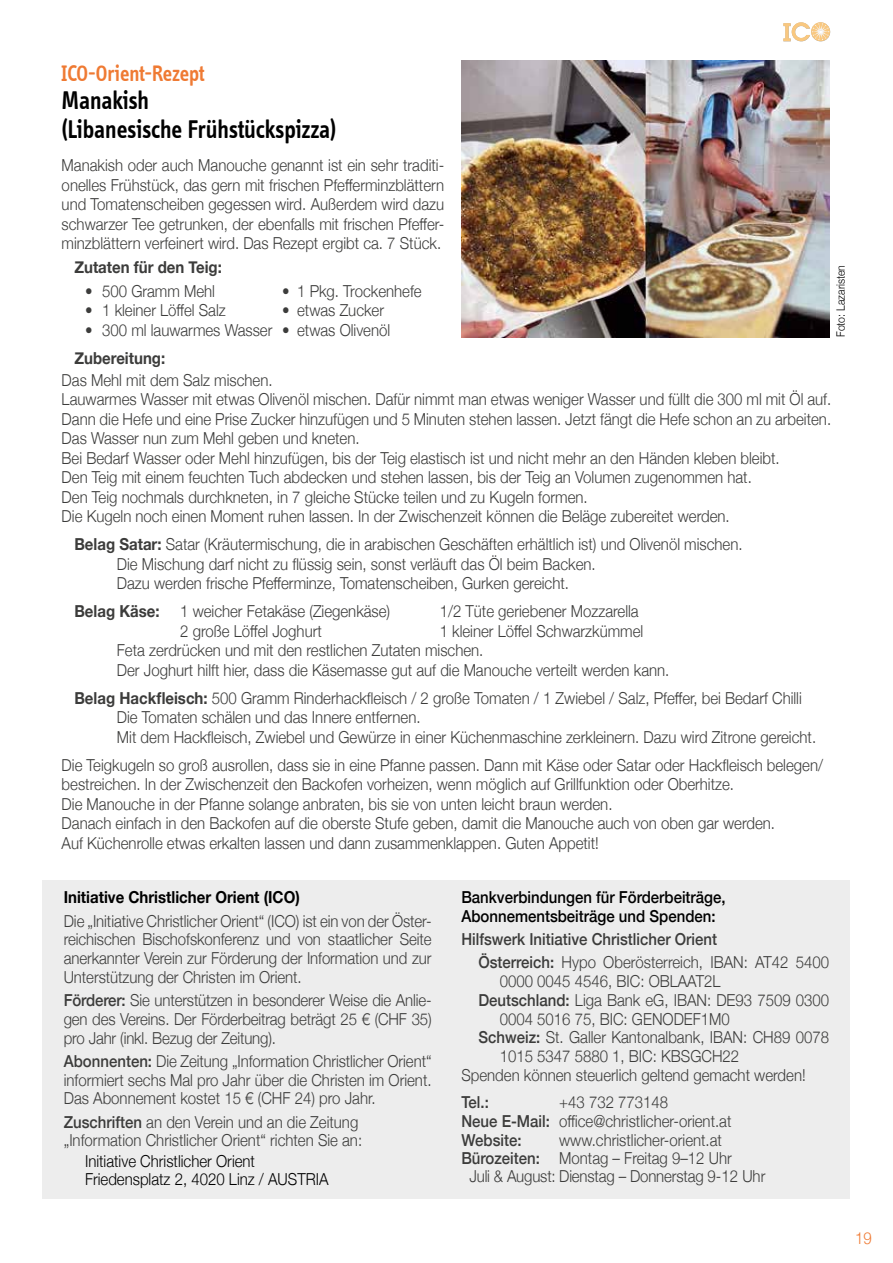
<style>
.page{position:relative;width:893px;height:1263px;background:#fff}
.page>*{position:absolute;margin:0;border:0;box-sizing:border-box;transform-origin:0 0}
.t1{font:600 26.4px/28.8px "Info Disp";letter-spacing:-.01em;color:#000;scale:.91 1}
.t2{font:600 23.1px "Info Disp";letter-spacing:-.005em;color:#ef7a33;scale:.91 1}
.t3{font:300 16.5px/19.5px "Helvetica Neue";color:#3c3c3b;scale:.91 1}
.t4{font:500 16.5px/23px "Helvetica Neue";color:#3c3c3b;scale:.91 1}
.t5{font:500 16.5px/18.8px "Helvetica Neue";color:#000;scale:.91 1}
.t6{font:300 16.5px/18.8px "Helvetica Neue";color:#000;scale:.91 1}
.t7{font:700 16.5px "Helvetica Neue";color:#000;scale:.91 1}
.t8{font:700 16.5px "Helvetica Neue";color:#3c3c3b;scale:.91 1}
.t9{font:300 16.5px "Helvetica Neue";color:#ef7a33;scale:.91 1}
.t10{font:300 11.55px "Helvetica Neue";color:#000;scale:.91 1}
.s1{font-weight:700}
.s2{font-weight:500}
.s3{font-weight:300}
</style>
<div class="page">
<svg style="left:783px;top:22px;width:47px;height:19px"></svg>
<div style="left:43px;top:880px;width:807px;height:319px;background:#ededed"></div>
<img style="left:461px;top:61px;width:368px;height:276px">
<h2 class="t2" style="left:62px;top:60px;width:159px">ICO-Orient-Rezept</h2>
<h1 class="t1" style="left:62px;top:86px;width:304px">Manakish<br>(Libanesische Frühstückspizza)</h1>
<p class="t3" style="left:62px;top:154px;width:422px;text-align:justify">Manakish oder auch Manouche genannt ist ein sehr traditi&shy;onelles Frühstück, das gern mit frischen Pfefferminzblättern und Tomatenscheiben gegessen wird. Außerdem wird dazu schwarzer Tee getrunken, der ebenfalls mit frischen Pfeffer&shy;minzblättern verfeinert wird. Das Rezept ergibt ca. 7 Stück.</p>
<p class="t8" style="left:74px;top:254px;width:164px">Zutaten für den Teig:</p>
<p class="t3" style="left:85px;top:280px;width:144px">• 500 Gramm Mehl</p>
<p class="t3" style="left:282px;top:280px;width:155px">• 1 Pkg. Trockenhefe</p>
<p class="t3" style="left:85px;top:299px;width:156px">• 1 kleiner Löffel Salz</p>
<p class="t3" style="left:282px;top:299px;width:114px">• etwas Zucker</p>
<p class="t3" style="left:85px;top:319px;width:337px">• 300 ml lauwarmes Wasser • etwas Olivenöl</p>
<p class="t8" style="left:74px;top:345px;width:101px">Zubereitung:</p>
<p class="t3" style="left:62px;top:369px;width:847px">Das Mehl mit dem Salz mischen.<br>Lauwarmes Wasser mit etwas Olivenöl mischen. Dafür nimmt man etwas weniger Wasser und füllt die 300 ml mit Öl auf.<br>Dann die Hefe und eine Prise Zucker hinzufügen und 5 Minuten stehen lassen. Jetzt fängt die Hefe schon an zu arbeiten.<br>Das Wasser nun zum Mehl geben und kneten.<br>Bei Bedarf Wasser oder Mehl hinzufügen, bis der Teig elastisch ist und nicht mehr an den Händen kleben bleibt.<br>Den Teig mit einem feuchten Tuch abdecken und stehen lassen, bis der Teig an Volumen zugenommen hat.<br>Den Teig nochmals durchkneten, in 7 gleiche Stücke teilen und zu Kugeln formen.<br>Die Kugeln noch einen Moment ruhen lassen. In der Zwischenzeit können die Beläge zubereitet werden.</p>
<p class="t3" style="left:117px;top:533px;width:689px;text-indent:-43px"><span class="s1">Belag Satar:</span> Satar (Kräutermischung, die in arabischen Geschäften erhältlich ist) und Olivenöl mischen.<br>Die Mischung darf nicht zu flüssig sein, sonst verläuft das Öl beim Backen.<br>Dazu werden frische Pfefferminze, Tomatenscheiben, Gurken gereicht.</p>
<p class="t3" style="left:74px;top:600px;width:349px"><span class="s1">Belag Käse:</span> 1 weicher Fetakäse (Ziegenkäse)</p>
<p class="t3" style="left:440px;top:600px;width:220px">1/2 Tüte geriebener Mozzarella</p>
<p class="t3" style="left:180px;top:620px;width:157px">2 große Löffel Joghurt</p>
<p class="t10" style="left:831px;top:337px;width:81px;rotate:-90deg">Foto: Lazaristen</p>
<p class="t3" style="left:117px;top:620px;width:609px;text-indent:323px">1 kleiner Löffel Schwarzkümmel<br>Feta zerdrücken und mit den restlichen Zutaten mischen.<br>Der Joghurt hilft hier, dass die Käsemasse gut auf die Manouche verteilt werden kann.</p>
<p class="t3" style="left:117px;top:687px;width:770px;text-indent:-43px"><span class="s1">Belag Hackfleisch:</span> 500 Gramm Rinderhackfleisch / 2 große Tomaten / 1 Zwiebel / Salz, Pfeffer, bei Bedarf Chilli<br>Die Tomaten schälen und das Innere entfernen.<br>Mit dem Hackfleisch, Zwiebel und Gewürze in einer Küchenmaschine zerkleinern. Dazu wird Zitrone gereicht.</p>
<p class="t3" style="left:62px;top:754px;width:838px">Die Teigkugeln so groß ausrollen, dass sie in eine Pfanne passen. Dann mit Käse oder Satar oder Hackfleisch belegen/ bestreichen. In der Zwischenzeit den Backofen vorheizen, wenn möglich auf Grillfunktion oder Oberhitze.<br>Die Manouche in der Pfanne solange anbraten, bis sie von unten leicht braun werden.<br>Danach einfach in den Backofen auf die oberste Stufe geben, damit die Manouche auch von oben gar werden.<br>Auf Küchenrolle etwas erkalten lassen und dann zusammenklappen. Guten Appetit!</p>
<p class="t7" style="left:64px;top:884px;width:261px">Initiative Christlicher Orient (ICO)</p>
<p class="t3" style="left:64px;top:910px;width:406px;line-height:18.8px;text-align:justify">Die „Initiative Christlicher Orient“ (ICO) ist ein von der Öster&shy;reichischen Bischofskonferenz und von staatlicher Seite anerkannter Verein zur Förderung der Information und zur Unterstützung der Christen im Orient.</p>
<p class="t3" style="left:64px;top:990px;width:406px;line-height:18.8px;text-align:justify"><span class="s2">Förderer:</span> Sie unterstützen in besonderer Weise die Anlie&shy;gen des Vereins. Der Förderbeitrag beträgt 25 € (CHF 35) pro Jahr (inkl. Bezug der Zeitung).</p>
<p class="t3" style="left:64px;top:1050px;width:406px;line-height:18.8px;text-align:justify"><span class="s2">Abonnenten:</span> Die Zeitung „Information Christlicher Orient“ informiert sechs Mal pro Jahr über die Christen im Orient.<br>Das Abonnement kostet 15 € (CHF 24) pro Jahr.</p>
<p class="t3" style="left:64px;top:1111px;width:329px;line-height:18.8px"><span class="s2">Zuschriften</span> an den Verein und an die Zeitung „Information Christlicher Orient“ richten Sie an:</p>
<p class="t6" style="left:85px;top:1150px;width:269px">Initiative Christlicher Orient<br>Friedensplatz 2, 4020 Linz / AUSTRIA</p>
<p class="t5" style="left:461px;top:887px;width:292px">Bankverbindungen für Förderbeiträge,<br>Abonnementsbeiträge und Spenden:</p>
<p class="t4" style="left:478px;top:927px;width:387px;text-indent:-17px">Hilfswerk Initiative Christlicher Orient<br>Österreich: <span class="s3">Hypo Oberösterreich, IBAN: AT42 5400</span></p>
<p class="t3" style="left:500px;top:970px;width:244px">0000 0045 4546, BIC: OBLAAT2L</p>
<p class="t3" style="left:478px;top:989px;width:387px"><span class="s2">Deutschland:</span> Liga Bank eG, IBAN: DE93 7509 0300</p>
<p class="t3" style="left:500px;top:1008px;width:254px">0004 5016 75, BIC: GENODEF1M0</p>
<p class="t3" style="left:478px;top:1026px;width:387px"><span class="s2">Schweiz:</span> St. Galler Kantonalbank, IBAN: CH89 0078</p>
<p class="t3" style="left:500px;top:1045px;width:265px">1015 5347 5880 1, BIC: KBSGCH22</p>
<p class="t3" style="left:461px;top:1064px;width:380px">Spenden können steuerlich geltend gemacht werden!</p>
<p class="t4" style="left:461px;top:1089px;width:32px">Tel.:</p>
<p class="t3" style="left:461px;top:1091px;width:298px;line-height:18.8px;text-indent:98px">+43 732 773148<br><span class="s2">Neue E-Mail:</span> office@christlicher-orient.at<br><span class="s2">Website:</span></p>
<p class="t3" style="left:559px;top:1129px;width:180px">www.christlicher-orient.at</p>
<p class="t3" style="left:461px;top:1147px;width:299px"><span class="s2">Bürozeiten:</span> Montag – Freitag 9–12 Uhr</p>
<p class="t3" style="left:469px;top:1165px;width:327px">Juli &amp; August: Dienstag – Donnerstag 9-12 Uhr</p>
<p class="t9" style="left:855px;top:1225px;width:20px">19</p>
</div>
